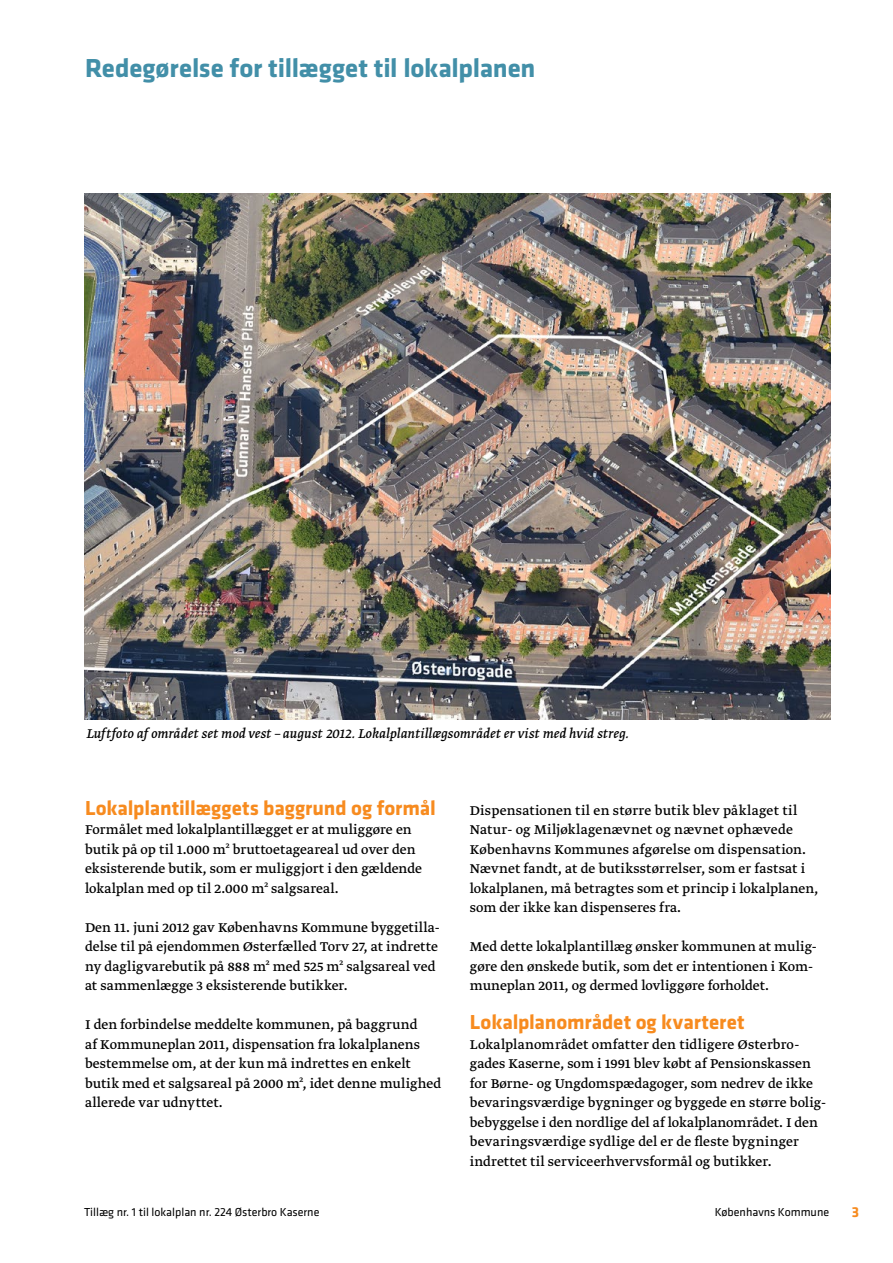
<style>
.page{position:relative;width:893px;height:1263px;background:#fff}
.page>*{position:absolute;margin:0;border:0;box-sizing:border-box;transform-origin:0 0}
.t1{font:700 27px "Klavika";letter-spacing:-.015em;color:#428fa8}
.t2{font:700 21px "Klavika";letter-spacing:-.01em;color:#f78b1f}
.t3{font:15px/19.5px "Greta Text";letter-spacing:.005em;color:#000}
.t4{font:italic 15px "Greta Text";letter-spacing:.005em;color:#000}
.t5{font:700 15px "Klavika";color:#f78b1f}
.t6{font:12px "Klavika";color:#000}
</style>
<div class="page">
<img style="left:84px;top:193px;width:746px;height:526px">
<h1 class="t1" style="left:85px;top:58px;width:452px">redegørelse for tillægget til lokalplanen</h1>
<p class="t4" style="left:86px;top:727px;width:544px">Luftfoto af området set mod vest – august 2012. Lokalplantillægsområdet er vist med hvid streg.</p>
<h2 class="t2" style="left:85px;top:799px;width:352px">Lokalplantillæggets baggrund og formål</h2>
<p class="t3" style="left:85px;top:821px;width:338px">Formålet med lokalplantillægget er at muliggøre en butik på op til 1.000 m² bruttoetageareal ud over den eksisterende butik, som er muliggjort i den gældende lokalplan med op til 2.000 m² salgsareal.</p>
<p class="t3" style="left:85px;top:918px;width:356px">Den 11. juni 2012 gav Københavns Kommune byggetilla&shy;delse til på ejendommen Østerfælled Torv 27, at indrette ny dagligvarebutik på 888 m² med 525 m² salgsareal ved at sammenlægge 3 eksisterende butikker.</p>
<p class="t3" style="left:85px;top:1016px;width:358px">I den forbindelse meddelte kommunen, på baggrund<br>af Kommuneplan 2011, dispensation fra lokalplanens bestemmelse om, at der kun må indrettes en enkelt butik med et salgsareal på 2000 m², idet denne mulighed allerede var udnyttet.</p>
<p class="t3" style="left:470px;top:801px;width:350px">Dispensationen til en større butik blev påklaget til Natur- og Miljøklagenævnet og nævnet ophævede Københavns Kommunes afgørelse om dispensation.<br>Nævnet fandt, at de butiksstørrelser, som er fastsat i lokalplanen, må betragtes som et princip i lokalplanen, som der ikke kan dispenseres fra.</p>
<p class="t3" style="left:470px;top:938px;width:348px">Med dette lokalplantillæg ønsker kommunen at mulig&shy;gøre den ønskede butik, som det er intentionen i Kom&shy;muneplan 2011, og dermed lovliggøre forholdet.</p>
<h2 class="t2" style="left:470px;top:1014px;width:276px">Lokalplanområdet og kvarteret</h2>
<p class="t3" style="left:470px;top:1035px;width:358px">Lokalplanområdet omfatter den tidligere Østerbro&shy;gades Kaserne, som i 1991 blev købt af Pensionskassen for Børne- og Ungdomspædagoger, som nedrev de ikke bevaringsværdige bygninger og byggede en større bolig&shy;bebyggelse i den nordlige del af lokalplanområdet. I den bevaringsværdige sydlige del er de fleste bygninger indrettet til serviceerhvervsformål og butikker.</p>
<p class="t6" style="left:84px;top:1207px;width:237px">Tillæg nr. 1 til lokalplan nr. 224 Østerbro Kaserne</p>
<p class="t6" style="left:715px;top:1207px;width:116px">Københavns Kommune</p>
<p class="t5" style="left:852px;top:1206px;width:9px">3</p>
</div>
